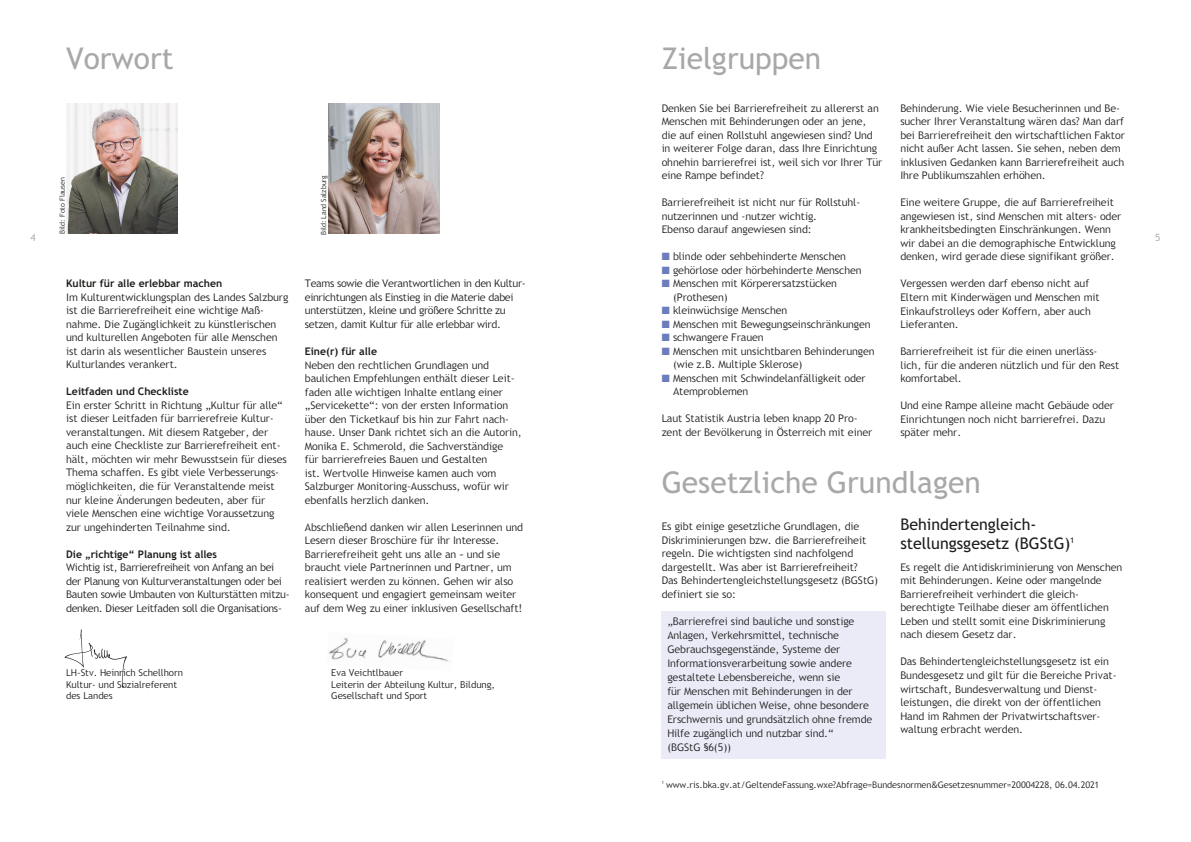
<style>
.page{position:relative;width:1191px;height:842px;background:#fff}
.page>*{position:absolute;margin:0;border:0;box-sizing:border-box;transform-origin:0 0}
.t1{font:30px "Trebuchet SBG2";color:#a8a8a8}
.t2{font:16px/18.4px "Trebuchet SBG2";color:#1d1d1b}
.t3{font:300 10.5px/13.5px "Trebuchet SBG2";color:#1d1d1b}
.t4{font:300 10.5px/13.5px "Trebuchet SBG2";letter-spacing:-.02em;color:#1d1d1b}
.t5{font:700 10.5px "Trebuchet SBG2";color:#1d1d1b}
.t6{font:10px "Trebuchet SBG2";color:#b2b2b2}
.t7{font:300 9.5px "Trebuchet SBG2";color:#1d1d1b}
.t8{font:300 9px "Trebuchet SBG2";color:#1d1d1b}
.t9{font:300 7px "Trebuchet SBG2";color:#1d1d1b}
.s1{color:#6c7dbc}
</style>
<div class="page">
<svg style="left:65px;top:629px;width:62px;height:59px"></svg>
<img style="left:328px;top:638px;width:121px;height:24px">
<img style="left:66px;top:103px;width:112px;height:131px">
<img style="left:328px;top:103px;width:112px;height:131px">
<div style="left:661px;top:611px;width:225px;height:148px;background:#eaebf7"></div>
<h1 class="t1" style="left:661px;top:41px;width:161px">Zielgruppen</h1>
<p class="t3" style="left:661px;top:101px;width:222px">Denken Sie bei Barrierefreiheit zu allererst an Menschen mit Behinderungen oder an jene, die auf einen Rollstuhl angewiesen sind? Und in weiterer Folge daran, dass Ihre Einrichtung ohnehin barrierefrei ist, weil sich vor Ihrer Tür eine Rampe befindet?</p>
<p class="t3" style="left:661px;top:196px;width:200px">Barrierefreiheit ist nicht nur für Rollstuhl&shy;nutzerinnen und -nutzer wichtig.<br>Ebenso darauf angewiesen sind:</p>
<p class="t3" style="left:661px;top:250px;width:186px"><span class="s1">■</span> blinde oder sehbehinderte Menschen</p>
<p class="t3" style="left:661px;top:263px;width:201px"><span class="s1">■</span> gehörlose oder hörbehinderte Menschen</p>
<p class="t3" style="left:673px;top:277px;width:165px;text-indent:-11px"><span class="s1">■</span> Menschen mit Körperersatzstücken (Prothesen)</p>
<p class="t3" style="left:661px;top:304px;width:127px"><span class="s1">■</span> kleinwüchsige Menschen</p>
<p class="t3" style="left:661px;top:318px;width:210px"><span class="s1">■</span> Menschen mit Bewegungseinschränkungen</p>
<p class="t3" style="left:661px;top:331px;width:103px"><span class="s1">■</span> schwangere Frauen</p>
<p class="t3" style="left:673px;top:345px;width:203px;text-indent:-11px"><span class="s1">■</span> Menschen mit unsichtbaren Behinderungen (wie z.B. Multiple Sklerose)</p>
<p class="t3" style="left:673px;top:372px;width:194px;text-indent:-11px"><span class="s1">■</span> Menschen mit Schwindelanfälligkeit oder<br>Atemproblemen</p>
<p class="t3" style="left:661px;top:412px;width:212px">Laut Statistik Austria leben knapp 20 Pro&shy;zent der Bevölkerung in Österreich mit einer</p>
<h1 class="t1" style="left:66px;top:41px;width:109px">Vorwort</h1>
<p class="t3" style="left:900px;top:102px;width:226px">Behinderung. Wie viele Besucherinnen und Be&shy;sucher Ihrer Veranstaltung wären das? Man darf bei Barrierefreiheit den wirtschaftlichen Faktor nicht außer Acht lassen. Sie sehen, neben dem inklusiven Gedanken kann Barrierefreiheit auch Ihre Publikumszahlen erhöhen.</p>
<p class="t3" style="left:900px;top:196px;width:222px">Eine weitere Gruppe, die auf Barrierefreiheit angewiesen ist, sind Menschen mit alters- oder krankheitsbedingten Einschränkungen. Wenn wir dabei an die demographische Entwicklung denken, wird gerade diese signifikant größer.</p>
<p class="t3" style="left:900px;top:277px;width:201px">Vergessen werden darf ebenso nicht auf Eltern mit Kinderwägen und Menschen mit Einkaufstrolleys oder Koffern, aber auch Lieferanten.</p>
<p class="t3" style="left:900px;top:345px;width:220px">Barrierefreiheit ist für die einen unerläss&shy;lich, für die anderen nützlich und für den Rest komfortabel.</p>
<p class="t3" style="left:900px;top:399px;width:215px">Und eine Rampe alleine macht Gebäude oder<br>Einrichtungen noch nicht barrierefrei. Dazu später mehr.</p>
<h1 class="t1" style="left:661px;top:465px;width:321px">Gesetzliche Grundlagen</h1>
<p class="t3" style="left:661px;top:520px;width:218px">Es gibt einige gesetzliche Grundlagen, die Diskriminierungen bzw. die Barrierefreiheit regeln. Die wichtigsten sind nachfolgend dargestellt. Was aber ist Barrierefreiheit?<br>Das Behindertengleichstellungsgesetz (BGStG) definiert sie so:</p>
<p class="t3" style="left:667px;top:614px;width:206px;line-height:14px">„Barrierefrei sind bauliche und sonstige Anlagen, Verkehrsmittel, technische Gebrauchsgegenstände, Systeme der Informationsverarbeitung sowie andere gestaltete Lebensbereiche, wenn sie<br>für Menschen mit Behinderungen in der allgemein üblichen Weise, ohne besondere Erschwernis und grundsätzlich ohne fremde Hilfe zugänglich und nutzbar sind.“<br>(BGStG §6(5))</p>
<p class="t9" style="left:58px;top:234px;width:58px;rotate:-90deg">Bild: Foto Flausen</p>
<p class="t9" style="left:320px;top:235px;width:62px;rotate:-90deg">Bild: Land Salzburg</p>
<p class="t6" style="left:30px;top:232px;width:7px">4</p>
<p class="t6" style="left:1155px;top:232px;width:7px">5</p>
<p class="t5" style="left:66px;top:277px;width:158px">Kultur für alle erlebbar machen</p>
<p class="t3" style="left:66px;top:290px;width:224px">Im Kulturentwicklungsplan des Landes Salzburg ist die Barrierefreiheit eine wichtige Maß&shy;nahme. Die Zugänglichkeit zu künstlerischen und kulturellen Angeboten für alle Menschen ist darin als wesentlicher Baustein unseres Kulturlandes verankert.</p>
<p class="t5" style="left:66px;top:385px;width:124px">Leitfaden und Checkliste</p>
<p class="t3" style="left:66px;top:398px;width:222px">Ein erster Schritt in Richtung „Kultur für alle“ ist dieser Leitfaden für barrierefreie Kultur&shy;veranstaltungen. Mit diesem Ratgeber, der auch eine Checkliste zur Barrierefreiheit ent&shy;hält, möchten wir mehr Bewusstsein für dieses Thema schaffen. Es gibt viele Verbesserungs&shy;möglichkeiten, die für Veranstaltende meist nur kleine Änderungen bedeuten, aber für viele Menschen eine wichtige Voraussetzung zur ungehinderten Teilnahme sind.</p>
<p class="t5" style="left:66px;top:547px;width:152px">Die „richtige“ Planung ist alles</p>
<p class="t4" style="left:66px;top:561px;width:225px">Wichtig ist, Barrierefreiheit von Anfang an bei der Planung von Kulturveranstaltungen oder bei Bauten sowie Umbauten von Kulturstätten mitzu&shy;denken. Dieser Leitfaden soll die Organisations-</p>
<p class="t4" style="left:305px;top:277px;width:222px">Teams sowie die Verantwortlichen in den Kultur&shy;einrichtungen als Einstieg in die Materie dabei unterstützen, kleine und größere Schritte zu setzen, damit Kultur für alle erlebbar wird.</p>
<p class="t5" style="left:305px;top:345px;width:74px">Eine(r) für alle</p>
<p class="t3" style="left:305px;top:358px;width:218px">Neben den rechtlichen Grundlagen und baulichen Empfehlungen enthält dieser Leit&shy;faden alle wichtigen Inhalte entlang einer „Servicekette“: von der ersten Information über den Ticketkauf bis hin zur Fahrt nach&shy;hause. Unser Dank richtet sich an die Autorin, Monika E. Schmerold, die Sachverständige<br>für barrierefreies Bauen und Gestalten<br>ist. Wertvolle Hinweise kamen auch vom Salzburger Monitoring-Ausschuss, wofür wir ebenfalls herzlich danken.</p>
<p class="t3" style="left:305px;top:520px;width:220px">Abschließend danken wir allen Leserinnen und Lesern dieser Broschüre für ihr Interesse.<br>Barrierefreiheit geht uns alle an – und sie braucht viele Partnerinnen und Partner, um realisiert werden zu können. Gehen wir also konsequent und engagiert gemeinsam weiter auf dem Weg zu einer inklusiven Gesellschaft!</p>
<h2 class="t2" style="left:900px;top:516px;width:175px">Behindertengleich&shy;stellungsgesetz (BGStG)<sup>1</sup></h2>
<p class="t3" style="left:900px;top:560px;width:223px">Es regelt die Antidiskriminierung von Menschen mit Behinderungen. Keine oder mangelnde Barrierefreiheit verhindert die gleich&shy;berechtigte Teilhabe dieser am öffentlichen Leben und stellt somit eine Diskriminierung nach diesem Gesetz dar.</p>
<p class="t3" style="left:900px;top:655px;width:218px">Das Behindertengleichstellungsgesetz ist ein Bundesgesetz und gilt für die Bereiche Privat&shy;wirtschaft, Bundesverwaltung und Dienst&shy;leistungen, die direkt von der öffentlichen Hand im Rahmen der Privatwirtschaftsver&shy;waltung erbracht werden.</p>
<p class="t7" style="left:66px;top:667px;width:118px">LH-Stv. Heinrich Schellhorn</p>
<p class="t7" style="left:331px;top:667px;width:73px">Eva Veichtlbauer</p>
<p class="t7" style="left:66px;top:678px;width:113px">Kultur- und Sozialreferent</p>
<p class="t7" style="left:331px;top:678px;width:165px">Leiterin der Abteilung Kultur, Bildung,</p>
<p class="t7" style="left:66px;top:690px;width:48px">des Landes</p>
<p class="t7" style="left:331px;top:690px;width:98px">Gesellschaft und Sport</p>
<p class="t8" style="left:661px;top:779px;width:438px"><sup>1</sup> www.ris.bka.gv.at/GeltendeFassung.wxe?Abfrage=Bundesnormen&amp;Gesetzesnummer=20004228, 06.04.2021</p>
</div>
